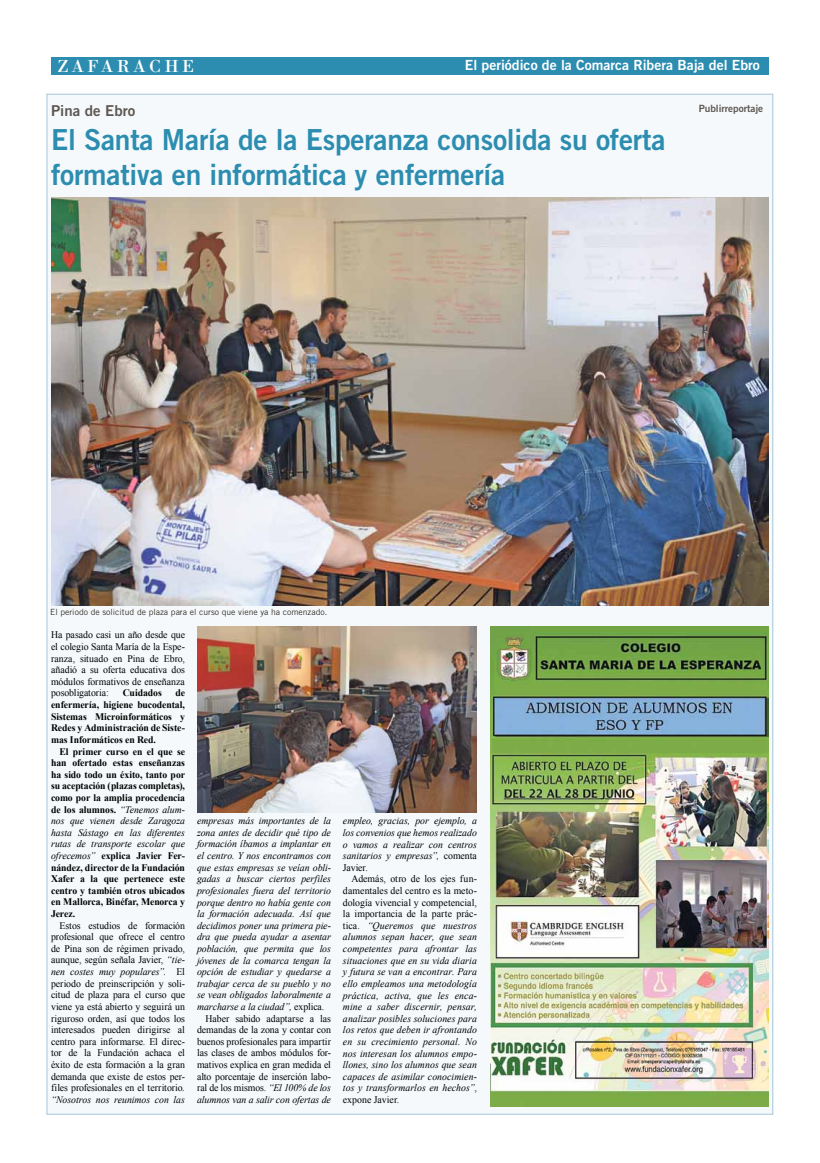
<style>
.page{position:relative;width:820px;height:1163px;background:#fff}
.page>*{position:absolute;margin:0;border:0;box-sizing:border-box;transform-origin:0 0}
.t1{font:29px/34.8px "Trade Gothic Bold Two";letter-spacing:-.005em;color:#2c8db0}
.t2{font:18px "Bodoni Std";letter-spacing:.2em;color:#fff}
.t3{font:15px "Trade Gothic Bold Two";color:#5d5752}
.t4{font:14px "Trade Gothic LT Std Bd 2";color:#fff}
.t5{font:italic 10.1px/11.6px "Times New Roman";letter-spacing:-.005em;color:#000;text-align:justify}
.t6{font:10.1px/11.6px "Times New Roman";letter-spacing:-.005em;color:#000;text-align:justify}
.t7{font:700 10px/11.6px "Times New Roman";letter-spacing:-.005em;color:#000;text-align:justify}
.t8{font:10px "Trade Gothic Bold Two";color:#5d5752}
.t9{font:8.5px "Trade Gothic LT Std";color:#39342f}
.s1{font-weight:400;font-style:italic}
.s2{font-style:italic}
.s3{font-style:normal}
</style>
<div class="page">
<div style="left:47px;top:94px;width:725px;height:1020px;background:#f5f9fb;border:1px solid #a4c5da"></div>
<div style="left:51px;top:57px;width:717px;height:17px;background:#2c8db0"></div>
<img style="left:197px;top:626px;width:279px;height:186px">
<img style="left:51px;top:197px;width:717px;height:408px">
<img style="left:490px;top:626px;width:278px;height:480px">
<h2 class="t2" style="left:57px;top:55px;width:138px">ZAFARACHE</h2>
<h3 class="t4" style="left:464px;top:56px;width:296px">El periódico de la Comarca Ribera Baja del Ebro</h3>
<h3 class="t3" style="left:51px;top:101px;width:86px">Pina de Ebro</h3>
<h1 class="t1" style="left:51px;top:122px;width:615px">El Santa María de la Esperanza consolida su oferta formativa en informática y enfermería</h1>
<p class="t8" style="left:698px;top:102px;width:66px">Publirreportaje</p>
<p class="t9" style="left:50px;top:606px;width:279px">El periodo de solicitud de plaza para el curso que viene ya ha comenzado.</p>
<p class="t6" style="left:51px;top:628px;width:135px">Ha pasado casi un año desde que el colegio Santa María de la Espe&shy;ranza, situado en Pina de Ebro, añadió a su oferta educativa dos módulos formativos de enseñanza posobligatoria:</p>
<p class="t7" style="left:123px;top:686px;width:41px">Cuidados</p>
<p class="t7" style="left:51px;top:686px;width:135px;text-indent:124px">de enfermería, higiene bucodental, Sistemas Microinformáticos y Redes y Administración de Siste&shy;mas Informáticos en Red.</p>
<p class="t7" style="left:51px;top:744px;width:135px;text-indent:9px">El primer curso en el que se han ofertado estas enseñanzas ha sido todo un éxito, tanto por su aceptación (plazas completas), como por la amplia procedencia de los alumnos. <span class="s1">“Tenemos alum&shy;nos que vienen desde Zaragoza hasta Sástago en las diferentes rutas de transporte escolar que ofrecemos”</span> explica Javier Fer&shy;nández, director de la Fundación Xafer a la que pertenece este centro y también otros ubicados en Mallorca, Binéfar, Menorca y Jerez.</p>
<p class="t6" style="left:51px;top:918px;width:135px;text-indent:9px">Estos estudios de formación profesional que ofrece el centro de Pina son de régimen privado, aunque, según señala Javier, <span class="s2">“tie&shy;nen costes muy populares”.</span> El periodo de preinscripción y soli&shy;citud de plaza para el curso que viene ya está abierto y seguirá un riguroso orden, así que todos los interesados pueden dirigirse al centro para informarse. El direc&shy;tor de la Fundación achaca el éxito de esta formación a la gran demanda que existe de estos per&shy;files profesionales en el territorio<span class="s2">. “Nosotros nos reunimos con las</span></p>
<p class="t5" style="left:197px;top:814px;width:135px">empresas más importantes de la</p>
<p class="t5" style="left:197px;top:826px;width:135px">zona antes de decidir qué tipo de</p>
<p class="t5" style="left:197px;top:837px;width:135px">formación íbamos a implantar en</p>
<p class="t5" style="left:197px;top:849px;width:135px">el centro. Y nos encontramos con</p>
<p class="t5" style="left:197px;top:861px;width:135px">que estas empresas se veían obli-</p>
<p class="t5" style="left:197px;top:872px;width:135px">gadas a buscar ciertos perfiles</p>
<p class="t5" style="left:197px;top:884px;width:135px">profesionales fuera del territorio</p>
<p class="t5" style="left:197px;top:895px;width:135px">porque dentro no había gente con</p>
<p class="t5" style="left:197px;top:907px;width:135px">la formación adecuada. Así que</p>
<p class="t5" style="left:197px;top:919px;width:135px">decidimos poner una primera pie-</p>
<p class="t5" style="left:197px;top:930px;width:135px">dra que pueda ayudar a asentar</p>
<p class="t5" style="left:197px;top:942px;width:135px">población, que permita que los</p>
<p class="t5" style="left:197px;top:954px;width:135px">jóvenes de la comarca tengan la</p>
<p class="t5" style="left:197px;top:965px;width:135px">opción de estudiar y quedarse a</p>
<p class="t5" style="left:197px;top:977px;width:135px">trabajar cerca de su pueblo y no</p>
<p class="t5" style="left:197px;top:988px;width:135px">se vean obligados laboralmente a</p>
<p class="t5" style="left:197px;top:1000px;width:129px">marcharse a la ciudad”, <span class="s3">explica.</span></p>
<p class="t6" style="left:205px;top:1011px;width:127px">Haber sabido adaptarse a las</p>
<p class="t6" style="left:197px;top:1023px;width:135px">demandas de la zona y contar con</p>
<p class="t6" style="left:197px;top:1035px;width:135px">buenos profesionales para impartir</p>
<p class="t6" style="left:197px;top:1046px;width:135px">las clases de ambos módulos for-</p>
<p class="t6" style="left:197px;top:1058px;width:135px">mativos explica en gran medida el</p>
<p class="t6" style="left:197px;top:1069px;width:135px">alto porcentaje de inserción labo-</p>
<p class="t6" style="left:197px;top:1081px;width:135px">ral de los mismos. <span class="s2">“El 100% de los</span></p>
<p class="t5" style="left:197px;top:1093px;width:135px">alumnos van a salir con ofertas de</p>
<p class="t5" style="left:343px;top:814px;width:135px">empleo, gracias, por ejemplo, a los convenios que hemos realizado o vamos a realizar con centros sanitarios y empresas”, <span class="s3">comenta Javier.</span></p>
<p class="t5" style="left:343px;top:872px;width:135px;text-indent:9px"><span class="s3">Además, otro de los ejes fun&shy;damentales del centro es la meto&shy;dología vivencial y competencial, la importancia de la parte prác&shy;tica.</span> “Queremos que nuestros alumnos sepan hacer, que sean competentes para afrontar las situaciones que en su vida diaria y futura se van a encontrar. Para ello empleamos una metodología práctica, activa, que les enca&shy;mine a saber discernir, pensar, analizar posibles soluciones para los retos que deben ir afrontando en su crecimiento personal. No nos interesan los alumnos empo&shy;llones, sino los alumnos que sean capaces de asimilar conocimien&shy;tos y transformarlos en hechos”<span class="s3">, expone Javier.</span></p>
</div>
